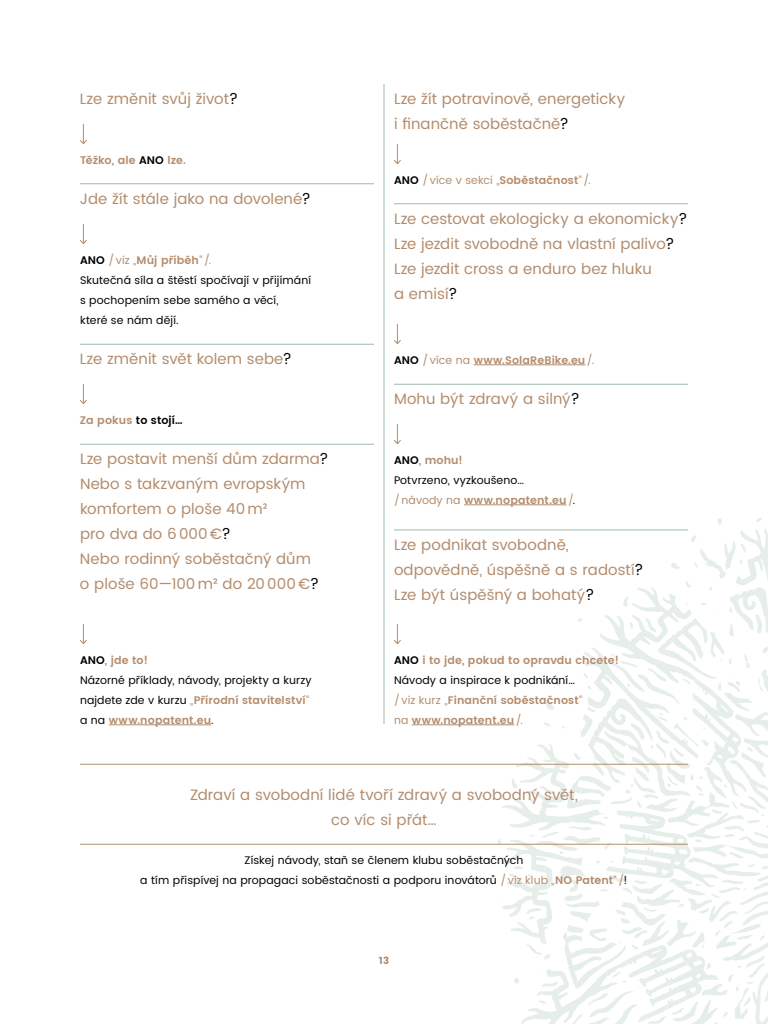
<style>
.page{position:relative;width:768px;height:1024px;background:#fff}
.page>*{position:absolute;margin:0;border:0;box-sizing:border-box;transform-origin:0 0}
.t1{font:15px/25px "Poppins";letter-spacing:.005em;color:#b38c6c}
.t2{font:11px/20px "Poppins";letter-spacing:.01em;color:#000}
.t3{font:600 11px/20px "Poppins";letter-spacing:.01em;color:#b38c6c}
.t4{font:11px "Poppins";letter-spacing:.005em;color:#b38c6c}
.t5{font:600 11px "Poppins";letter-spacing:.01em;color:#000}
.t6{font:700 10px "Poppins";color:#b38c6c}
.s1{color:#000}
.s2{font-weight:600}
.s3{color:#b38c6c}
.s4{font-weight:600;color:#b38c6c}
.s5{font-weight:600;color:#000}
.s6{font-weight:400}
.s7{font-weight:400;color:#000}
</style>
<div class="page">
<svg style="left:496px;top:504px;width:272px;height:520px"></svg>
<hr style="left:109px;top:725px;width:102px;height:1px;background:#b38c6c">
<hr style="left:412px;top:725px;width:102px;height:1px;background:#b38c6c">
<hr style="left:464px;top:505px;width:103px;height:1px;background:#b38c6c">
<hr style="left:384px;top:84px;width:1px;height:640px;background:#9cbcad">
<hr style="left:80px;top:184px;width:294px;height:1px;background:#9cbcad">
<hr style="left:394px;top:384px;width:294px;height:1px;background:#9cbcad">
<hr style="left:394px;top:530px;width:294px;height:1px;background:#9cbcad">
<hr style="left:80px;top:764px;width:608px;height:1px;background:#b38c6c">
<hr style="left:80px;top:844px;width:608px;height:1px;background:#b38c6c">
<hr style="left:394px;top:204px;width:294px;height:1px;background:#9cbcad">
<hr style="left:80px;top:344px;width:294px;height:1px;background:#9cbcad">
<hr style="left:80px;top:444px;width:294px;height:1px;background:#9cbcad">
<svg style="left:80px;top:124px;width:7px;height:20px"></svg>
<svg style="left:394px;top:144px;width:7px;height:20px"></svg>
<svg style="left:394px;top:324px;width:7px;height:20px"></svg>
<svg style="left:80px;top:384px;width:7px;height:20px"></svg>
<svg style="left:80px;top:624px;width:7px;height:20px"></svg>
<svg style="left:394px;top:424px;width:7px;height:20px"></svg>
<svg style="left:394px;top:624px;width:7px;height:20px"></svg>
<svg style="left:80px;top:224px;width:7px;height:20px"></svg>
<hr style="left:474px;top:365px;width:112px;height:1px;background:#b38c6c">
<p class="t1" style="left:80px;top:87px;width:160px">Lze změnit svůj život<span class="s1">?</span></p>
<p class="t3" style="left:80px;top:151px;width:107px">Těžko, ale <span class="s1">ANO</span> lze.</p>
<p class="t1" style="left:80px;top:187px;width:232px">Jde žít stále jako na dovolené<span class="s1">?</span></p>
<p class="t2" style="left:80px;top:250px;width:233px"><span class="s2">ANO</span> <span class="s3">/ viz „</span><span class="s4">Můj příběh</span><span class="s3">“ /.<br></span>Skutečná síla a štěstí spočívají v přijímání s pochopením sebe samého a věcí,<br>které se nám dějí.</p>
<p class="t1" style="left:80px;top:347px;width:214px">Lze změnit svět kolem sebe<span class="s1">?</span></p>
<p class="t5" style="left:80px;top:412px;width:104px"><span class="s3">Za pokus</span> to stojí…</p>
<p class="t1" style="left:80px;top:447px;width:250px">Lze postavit menší dům zdarma<span class="s1">?<br></span>Nebo s takzvaným evropským komfortem o ploše 40m²<br>pro dva do 6000€<span class="s1">?<br></span>Nebo rodinný soběstačný dům<br>o ploše 60—100m² do 20000€<span class="s1">?</span></p>
<p class="t1" style="left:394px;top:87px;width:233px">Lze žít potravinově, energeticky i finančně soběstačně<span class="s1">?</span></p>
<p class="t4" style="left:394px;top:172px;width:198px"><span class="s5">ANO</span> / více v sekci „<span class="s2">Soběstačnost</span>“ /.</p>
<p class="t1" style="left:394px;top:207px;width:295px">Lze cestovat ekologicky a ekonomicky<span class="s1">?<br></span>Lze jezdit svobodně na vlastní palivo<span class="s1">?<br></span>Lze jezdit cross a enduro bez hluku<br>a emisí<span class="s1">?</span></p>
<p class="t3" style="left:394px;top:351px;width:202px"><span class="s1">ANO</span> <span class="s6">/ více na</span> www.SolaReBike.eu<span class="s6">/.</span></p>
<p class="t1" style="left:394px;top:387px;width:187px">Mohu být zdravý a silný<span class="s1">?</span></p>
<p class="t2" style="left:394px;top:450px;width:183px"><span class="s2">ANO</span><span class="s4">, mohu!<br></span>Potvrzeno, vyzkoušeno… <span class="s3">/návody na</span> <span class="s4">www.nopatent.eu</span><span class="s3">/</span>.</p>
<p class="t1" style="left:394px;top:533px;width:251px">Lze podnikat svobodně, odpovědně, úspěšně a s radostí<span class="s1">?<br></span>Lze být úspěšný a bohatý<span class="s1">?</span></p>
<p class="t2" style="left:80px;top:650px;width:233px"><span class="s2">ANO</span><span class="s4">, jde to!<br></span>Názorné příklady, návody, projekty a kurzy najdete zde v kurzu <span class="s3">„</span><span class="s4">Přírodní stavitelství</span><span class="s3">“ </span>a na <span class="s4">www.nopatent.eu</span>.</p>
<p class="t3" style="left:394px;top:651px;width:227px"><span class="s1">ANO</span> i to jde, pokud to opravdu chcete!<br><span class="s7">Návody a inspirace k podnikání…<br></span><span class="s6">/ viz kurz „</span>Finanční soběstačnost<span class="s6">“<br>na</span> www.nopatent.eu<span class="s6">/.</span></p>
<p class="t1" style="left:190px;top:782px;width:389px;text-align:center">Zdraví a svobodní lidé tvoří zdravý a svobodný svět, co víc si přát…</p>
<p class="t2" style="left:140px;top:850px;width:489px;text-align:center">Získej návody, staň se členem klubu soběstačných<br>a tím přispívej na propagaci soběstačnosti a podporu inovátorů <span class="s3">/ viz klub „</span><span class="s4">NO Patent</span><span class="s3">“ /</span>!</p>
<p class="t6" style="left:379px;top:955px;width:12px">13</p>
</div>
